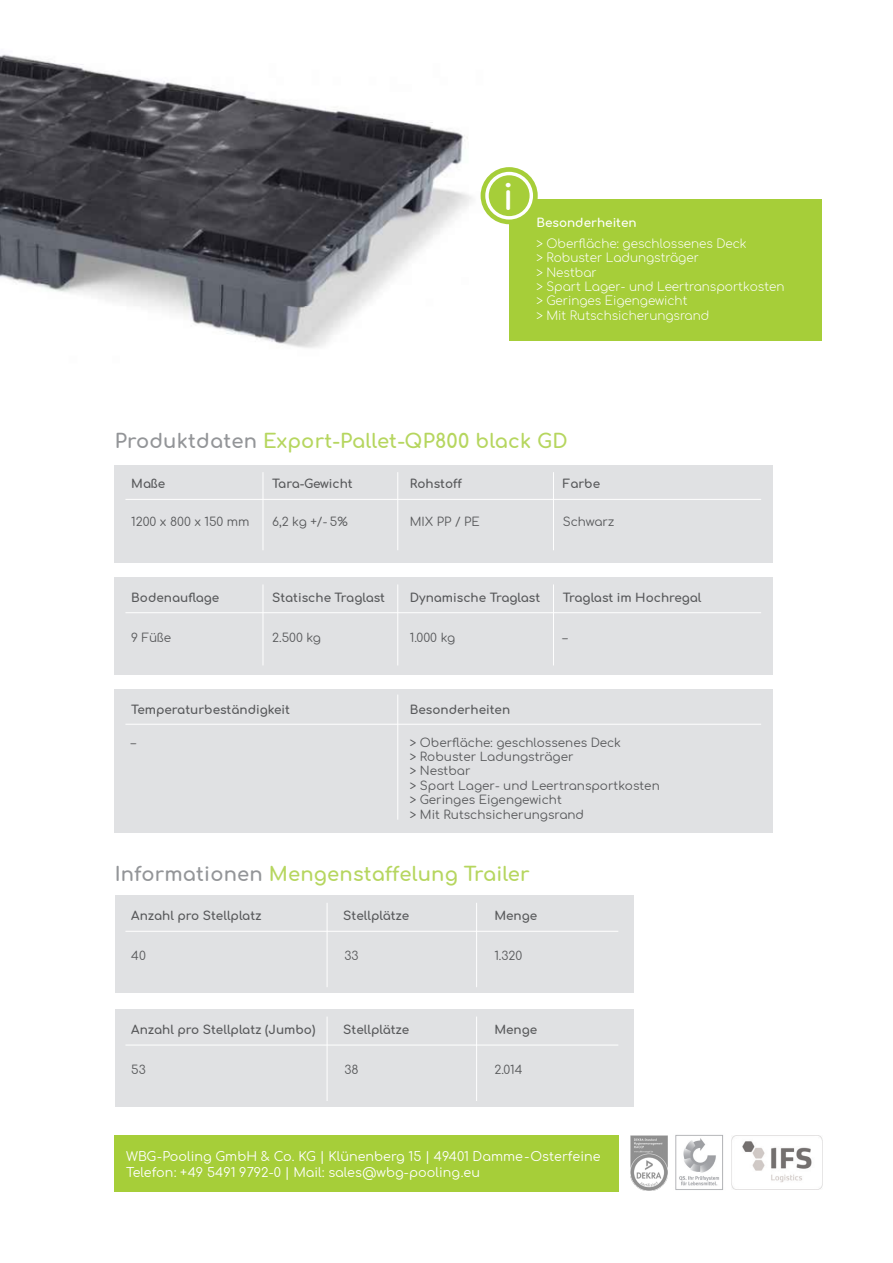
<style>
.page{position:relative;width:893px;height:1263px;background:#fff}
.page>*{position:absolute;margin:0;border:0;box-sizing:border-box;transform-origin:0 0}
.t1{font:700 36.3px "Comfortaa";color:#fff}
.t2{font:700 19.5px "Comfortaa";letter-spacing:.01em;color:#b6d65f}
.t3{font:12.75px/16.5px "Comfortaa";color:#fff}
.t4{font:12px/14.4px "Comfortaa";color:#57585a}
.t5{font:700 12px "Comfortaa";color:#57585a}
.t6{font:300 12px/14.4px "Comfortaa";color:#fff}
.t7{font:700 12px "Comfortaa";color:#fff}
.s1{color:#939598}
</style>
<div class="page">
<img style="left:0;top:54px;width:490px;height:294px">
<div style="left:115px;top:465px;width:658px;height:98px;background:#e0e1e3"></div>
<hr style="left:125px;top:499px;width:636px;height:1px;background:#fff">
<hr style="left:263px;top:472px;width:1px;height:78px;background:#fff">
<hr style="left:553px;top:472px;width:1px;height:78px;background:#fff">
<hr style="left:397px;top:472px;width:1px;height:78px;background:#fff">
<div style="left:115px;top:577px;width:658px;height:98px;background:#e0e1e3"></div>
<hr style="left:125px;top:612px;width:636px;height:1px;background:#fff">
<hr style="left:263px;top:584px;width:1px;height:81px;background:#fff">
<hr style="left:553px;top:584px;width:1px;height:81px;background:#fff">
<hr style="left:397px;top:584px;width:1px;height:81px;background:#fff">
<div style="left:115px;top:689px;width:658px;height:144px;background:#e0e1e3"></div>
<hr style="left:125px;top:724px;width:636px;height:1px;background:#fff">
<hr style="left:397px;top:694px;width:1px;height:126px;background:#fff">
<div style="left:115px;top:895px;width:519px;height:98px;background:#e0e1e3"></div>
<hr style="left:125px;top:931px;width:493px;height:1px;background:#fff">
<hr style="left:327px;top:903px;width:1px;height:84px;background:#fff">
<hr style="left:476px;top:903px;width:1px;height:84px;background:#fff">
<div style="left:115px;top:1009px;width:519px;height:98px;background:#e0e1e3"></div>
<hr style="left:125px;top:1045px;width:493px;height:1px;background:#fff">
<hr style="left:327px;top:1016px;width:1px;height:85px;background:#fff">
<hr style="left:476px;top:1016px;width:1px;height:85px;background:#fff">
<div style="left:509px;top:199px;width:313px;height:141px;background:#a6ce39"></div>
<svg style="left:481px;top:167px;width:57px;height:57px;fill:#a6ce39"></svg>
<div style="left:485px;top:172px;width:48px;height:48px;border:3px solid #fff;border-radius:50%"></div>
<div style="left:115px;top:1136px;width:504px;height:56px;background:#a6ce39"></div>
<img style="left:667px;top:1135px;width:73px;height:55px">
<img style="left:631px;top:1135px;width:36px;height:55px">
<img style="left:731px;top:1135px;width:92px;height:54px">
<h1 class="t1" style="left:503px;top:163px;width:12px">i</h1>
<p class="t7" style="left:536px;top:212px;width:102px">Besonderheiten</p>
<p class="t6" style="left:536px;top:234px;width:250px">&gt; Oberfläche: geschlossenes Deck<br>&gt; Robuster Ladungsträger<br>&gt; Nestbar<br>&gt; Spart Lager- und Leertransportkosten &gt; Geringes Eigengewicht<br>&gt; Mit Rutschsicherungsrand</p>
<h2 class="t2" style="left:115px;top:423px;width:455px"><span class="s1">Produktdaten</span> Export-Pallet-QP800 black GD</h2>
<p class="t5" style="left:131px;top:473px;width:35px">Maße</p>
<p class="t5" style="left:410px;top:473px;width:54px">Rohstoff</p>
<p class="t5" style="left:563px;top:473px;width:39px">Farbe</p>
<p class="t4" style="left:131px;top:513px;width:120px">1200 x 800 x 150 mm</p>
<p class="t4" style="left:410px;top:513px;width:72px">MIX PP / PE</p>
<p class="t4" style="left:563px;top:513px;width:53px">Schwarz</p>
<p class="t5" style="left:272px;top:473px;width:82px">Tara-Gewicht</p>
<p class="t4" style="left:272px;top:513px;width:77px">6,2 kg +/- 5%</p>
<p class="t5" style="left:131px;top:586px;width:90px">Bodenauflage</p>
<p class="t5" style="left:272px;top:586px;width:114px">Statische Traglast</p>
<p class="t4" style="left:131px;top:629px;width:42px">9 Füße</p>
<p class="t4" style="left:272px;top:629px;width:50px">2.500 kg</p>
<p class="t5" style="left:131px;top:698px;width:160px">Temperaturbeständigkeit</p>
<p class="t4" style="left:131px;top:733px;width:6px">–</p>
<p class="t5" style="left:410px;top:586px;width:132px">Dynamische Traglast</p>
<p class="t5" style="left:563px;top:586px;width:140px">Traglast im Hochregal</p>
<p class="t4" style="left:410px;top:629px;width:47px">1.000 kg</p>
<p class="t4" style="left:563px;top:629px;width:6px">–</p>
<p class="t5" style="left:410px;top:698px;width:102px">Besonderheiten</p>
<p class="t4" style="left:410px;top:733px;width:251px">&gt; Oberfläche: geschlossenes Deck<br>&gt; Robuster Ladungsträger<br>&gt; Nestbar<br>&gt; Spart Lager- und Leertransportkosten &gt; Geringes Eigengewicht<br>&gt; Mit Rutschsicherungsrand</p>
<h2 class="t2" style="left:115px;top:856px;width:416px"><span class="s1">Informationen</span> Mengenstaffelung Trailer</h2>
<p class="t5" style="left:131px;top:904px;width:132px">Anzahl pro Stellplatz</p>
<p class="t4" style="left:131px;top:947px;width:16px">40</p>
<p class="t5" style="left:343px;top:904px;width:67px">Stellplätze</p>
<p class="t4" style="left:344px;top:947px;width:16px">33</p>
<p class="t5" style="left:494px;top:904px;width:44px">Menge</p>
<p class="t4" style="left:494px;top:947px;width:29px">1.320</p>
<p class="t5" style="left:131px;top:1018px;width:186px">Anzahl pro Stellplatz (Jumbo)</p>
<p class="t4" style="left:131px;top:1060px;width:16px">53</p>
<p class="t5" style="left:343px;top:1018px;width:67px">Stellplätze</p>
<p class="t4" style="left:344px;top:1060px;width:16px">38</p>
<p class="t5" style="left:494px;top:1018px;width:44px">Menge</p>
<p class="t4" style="left:494px;top:1060px;width:30px">2.014</p>
<p class="t3" style="left:126px;top:1146px;width:476px">WBG-Pooling GmbH &amp; Co. KG | Klünenberg 15 | 49401 Damme-Osterfeine<br>Telefon: +49 5491 9792-0 | Mail: sales@wbg-pooling.eu</p>
</div>
